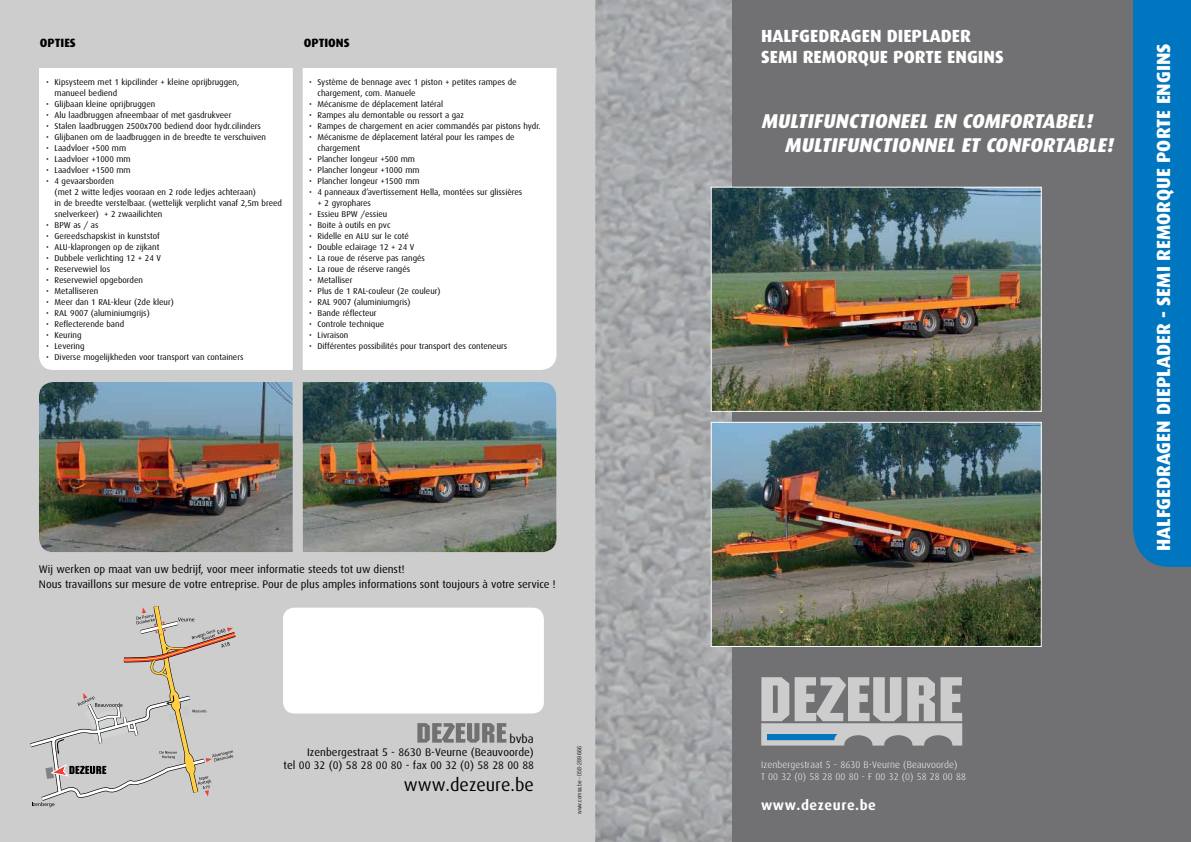
<style>
.page{position:relative;width:1191px;height:842px;background:#fff}
.page>*{position:absolute;margin:0;border:0;box-sizing:border-box;transform-origin:0 0}
.t1{font:italic 800 20px/24px "Dax";color:#fff}
.t2{font:800 19px "Dax";color:#fff}
.t3{font:18px "Dax";color:#000}
.t4{font:800 17.6px/21.1px "Dax";color:#fff}
.t5{font:700 14px "Dax";letter-spacing:.04em;color:#fff}
.t6{font:800 12px "Dax";color:#000}
.t7{font:12px "Dax";color:#000}
.t8{font:11px/13.2px "Dax";color:#000;text-align:right}
.t9{font:300 9.7px/11.6px "Dax";letter-spacing:.01em;color:#fff}
.t10{font:8.5px/11px "Dax";color:#000}
.t11{font:300 condensed 6px "Helvetica Neue LT Std";color:#000}
</style>
<div class="page">
<div style="left:0;top:0;width:596px;height:842px;background:#cdcdce"></div>
<svg style="left:30px;top:606px;width:206px;height:201px"></svg>
<div style="left:283px;top:608px;width:261px;height:105px;background:#fff;border-radius:11px"></div>
<div style="left:303px;top:68px;width:253px;height:302px;background:#fff"></div>
<div style="left:39px;top:68px;width:254px;height:302px;background:#fff"></div>
<svg style="left:417px;top:723px;width:89px;height:20px"></svg>
<img style="left:596px;top:0;width:137px;height:842px">
<div style="left:733px;top:0;width:458px;height:842px;background:#717073"></div>
<div style="left:1133px;top:0;width:58px;height:567px;background:#0076c0"></div>
<svg style="left:761px;top:677px;width:201px;height:69px"></svg>
<img style="left:712px;top:189px;width:327px;height:221px">
<div style="left:710px;top:187px;width:331px;height:225px;border:1px solid #fff"></div>
<img style="left:712px;top:424px;width:327px;height:221px">
<div style="left:710px;top:422px;width:331px;height:225px;border:1px solid #fff"></div>
<img style="left:39px;top:382px;width:254px;height:170px">
<img style="left:303px;top:382px;width:253px;height:170px">
<h3 class="t6" style="left:40px;top:36px;width:37px">OPTIES</h3>
<h3 class="t6" style="left:304px;top:36px;width:47px">OPTIONS</h3>
<p class="t10" style="left:55px;top:76px;width:186px;text-indent:-8px">• Kipsysteem met 1 kipcilinder + kleine oprijbruggen, manueel bediend</p>
<p class="t10" style="left:46px;top:98px;width:111px">• Glijbaan kleine oprijbruggen</p>
<p class="t10" style="left:46px;top:109px;width:187px">• Alu laadbruggen afneembaar of met gasdrukveer</p>
<p class="t10" style="left:46px;top:120px;width:216px">• Stalen laadbruggen 2500x700 bediend door hydr.cilinders</p>
<p class="t10" style="left:46px;top:131px;width:221px">• Glijbanen om de laadbruggen in de breedte te verschuiven</p>
<p class="t10" style="left:46px;top:142px;width:82px">• Laadvloer +500 mm</p>
<p class="t10" style="left:46px;top:153px;width:86px">• Laadvloer +1000 mm</p>
<p class="t10" style="left:46px;top:164px;width:86px">• Laadvloer +1500 mm</p>
<p class="t10" style="left:55px;top:175px;width:229px;text-indent:-8px">• 4 gevaarsborden<br>(met 2 witte ledjes vooraan en 2 rode ledjes achteraan)<br>in de breedte verstelbaar. (wettelijk verplicht vanaf 2,5m breed snelverkeer) + 2 zwaailichten</p>
<p class="t10" style="left:46px;top:219px;width:54px">• BPW as / as</p>
<p class="t10" style="left:46px;top:230px;width:115px">• Gereedschapskist in kunststof</p>
<p class="t10" style="left:46px;top:241px;width:115px">• ALU-klaprongen op de zijkant</p>
<p class="t10" style="left:46px;top:252px;width:116px">• Dubbele verlichting 12 + 24 V</p>
<p class="t10" style="left:46px;top:263px;width:66px">• Reservewiel los</p>
<p class="t10" style="left:46px;top:274px;width:98px">• Reservewiel opgeborden</p>
<p class="t10" style="left:46px;top:285px;width:54px">• Metalliseren</p>
<p class="t10" style="left:46px;top:296px;width:129px">• Meer dan 1 RAL-kleur (2de kleur)</p>
<p class="t10" style="left:46px;top:307px;width:105px">• RAL 9007 (aluminiumgrijs)</p>
<p class="t10" style="left:46px;top:318px;width:80px">• Reflecterende band</p>
<p class="t10" style="left:46px;top:329px;width:37px">• Keuring</p>
<p class="t10" style="left:46px;top:340px;width:40px">• Levering</p>
<p class="t10" style="left:46px;top:351px;width:199px">• Diverse mogelijkheden voor transport van containers</p>
<p class="t10" style="left:317px;top:76px;width:201px;text-indent:-8px">• Système de bennage avec 1 piston + petites rampes de chargement, com. Manuele</p>
<p class="t10" style="left:309px;top:98px;width:136px">• Mécanisme de déplacement latéral</p>
<p class="t10" style="left:309px;top:109px;width:156px">• Rampes alu demontable ou ressort a gaz</p>
<p class="t10" style="left:309px;top:120px;width:233px">• Rampes de chargement en acier commandés par pistons hydr.</p>
<p class="t10" style="left:317px;top:131px;width:199px;text-indent:-8px">• Mécanisme de déplacement latéral pour les rampes de chargement</p>
<p class="t10" style="left:309px;top:153px;width:108px">• Plancher longeur +500 mm</p>
<p class="t10" style="left:309px;top:164px;width:112px">• Plancher longeur +1000 mm</p>
<p class="t10" style="left:309px;top:175px;width:112px">• Plancher longeur +1500 mm</p>
<p class="t10" style="left:317px;top:186px;width:206px;text-indent:-8px">• 4 panneaux d’avertissement Hella, montées sur glissières + 2 gyrophares</p>
<p class="t10" style="left:309px;top:208px;width:80px">• Essieu BPW /essieu</p>
<p class="t10" style="left:309px;top:219px;width:83px">• Boite à outils en pvc</p>
<p class="t10" style="left:309px;top:230px;width:101px">• Ridelle en ALU sur le coté</p>
<p class="t10" style="left:309px;top:241px;width:107px">• Double eclairage 12 + 24 V</p>
<p class="t10" style="left:309px;top:252px;width:117px">• La roue de réserve pas rangés</p>
<p class="t10" style="left:309px;top:263px;width:103px">• La roue de réserve rangés</p>
<p class="t10" style="left:309px;top:274px;width:45px">• Metalliser</p>
<p class="t10" style="left:309px;top:285px;width:133px">• Plus de 1 RAL-couleur (2e couleur)</p>
<p class="t10" style="left:309px;top:296px;width:103px">• RAL 9007 (aluminiumgris)</p>
<p class="t10" style="left:309px;top:307px;width:69px">• Bande réflecteur</p>
<p class="t10" style="left:309px;top:318px;width:77px">• Controle technique</p>
<p class="t10" style="left:309px;top:329px;width:41px">• Livraison</p>
<p class="t10" style="left:309px;top:340px;width:200px">• Différentes possibilités pour transport des conteneurs</p>
<p class="t8" style="left:39px;top:562px;width:518px;line-height:14.4px;text-align:left">Wij werken op maat van uw bedrijf, voor meer informatie steeds tot uw dienst!<br>Nous travaillons sur mesure de votre entreprise. Pour de plus amples informations sont toujours à votre service !</p>
<h3 class="t7" style="left:509px;top:732px;width:26px">bvba</h3>
<p class="t8" style="left:283px;top:745px;width:252px">Izenbergestraat 5 - 8630 B-Veurne (Beauvoorde)<br>tel 00 32 (0) 58 28 00 80 - fax 00 32 (0) 58 28 00 88</p>
<h3 class="t3" style="left:404px;top:774px;width:131px">www.dezeure.be</h3>
<p class="t11" style="left:576px;top:814px;width:69px;rotate:-90deg">www.comsa.be - 058-289 666</p>
<h3 class="t4" style="left:761px;top:25px;width:244px">HALFGEDRAGEN DIEPLADER<br>SEMI REMORQUE PORTE ENGINS</h3>
<h1 class="t1" style="left:784px;top:109px;width:313px;text-indent:-24px">MULTIFUNCTIONEEL EN COMFORTABEL!<br>MULTIFUNCTIONNEL</h1>
<h1 class="t1" style="left:960px;top:133px;width:37px">ET CONFORTABLE</h1>
<h1 class="t1" style="left:1106px;top:133px;width:13px">!</h1>
<h2 class="t2" style="left:1152px;top:551px;width:508px;rotate:-90deg">HALFGEDRAGEN DIEPLADER - SEMI REMORQUE PORTE ENGINs</h2>
<p class="t9" style="left:761px;top:759px;width:206px">Izenbergestraat 5 - 8630 B-Veurne (Beauvoorde)<br>T 00 32 (0) 58 28 00 80 - F 00 32 (0) 58 28 00 88</p>
<h3 class="t5" style="left:761px;top:797px;width:116px">www.dezeure.be</h3>
</div>
